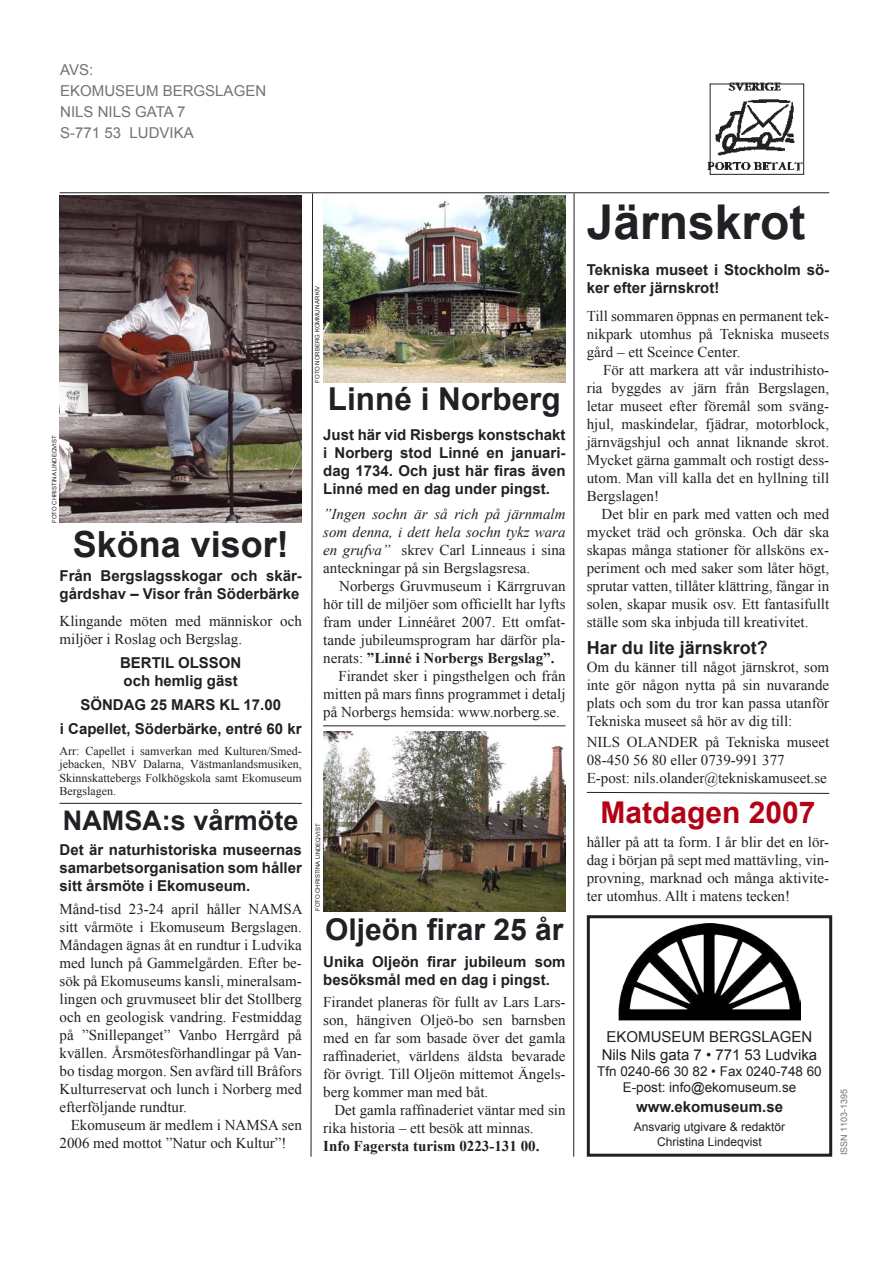
<style>
.page{position:relative;width:893px;height:1263px;background:#fff}
.page>*{position:absolute;margin:0;border:0;box-sizing:border-box;transform-origin:0 0}
.t1{font:700 48px "Arial";color:#212125}
.t2{font:700 36px "Arial";color:#212125}
.t3{font:700 31.5px "Arial";color:#212125}
.t4{font:700 30px "Arial";color:#212125}
.t5{font:700 30px "Arial";color:#b30215}
.t6{font:700 27px "Arial";color:#212125}
.t7{font:700 18px "Arial";color:#212125}
.t8{font:15px/18px "Times New Roman";color:#212125;text-align:justify}
.t9{font:700 15px/18px "Arial";color:#212125}
.t10{font:italic 15px/18px "Times New Roman";color:#212125;text-align:justify}
.t11{font:15px "Arial";color:#737277}
.t12{font:15px "Arial";color:#212125}
.t13{font:700 15px "Times New Roman";color:#212125}
.t14{font:13.5px "Arial";color:#212125}
.t15{font:12px/13.5px "Times New Roman";color:#212125;text-align:justify}
.t16{font:12px "Arial";color:#212125}
.t17{font:9px "Arial";color:#737277}
.t18{font:6px "Arial";color:#212125}
.s1{font-style:normal}
.s2{font-weight:700}
</style>
<div class="page">
<img style="left:618px;top:923px;width:183px;height:98px">
<div style="left:587px;top:915px;width:245px;height:242px;border:3px solid #212125"></div>
<hr style="left:60px;top:192px;width:769px;height:1px;background:#212125">
<img style="left:707px;top:82px;width:98px;height:93px">
<svg style="left:310px;top:193px;width:3px;height:964px"></svg>
<hr style="left:573px;top:193px;width:1px;height:964px;background:#212125">
<img style="left:323px;top:196px;width:243px;height:187px">
<img style="left:60px;top:196px;width:242px;height:327px">
<img style="left:323px;top:731px;width:243px;height:180px">
<hr style="left:60px;top:803px;width:242px;height:1px;background:#212125">
<svg style="left:586px;top:792px;width:244px;height:2px"></svg>
<hr style="left:323px;top:725px;width:243px;height:1px;background:#212125">
<div style="left:710px;top:84px;width:94px;height:91px;border:1px solid #212125"></div>
<p class="t11" style="left:60px;top:62px;width:35px">AVS:</p>
<p class="t11" style="left:60px;top:83px;width:207px">EKOMUSEUM BERGSLAGEN</p>
<p class="t11" style="left:60px;top:104px;width:127px">NILS NILS GATA 7</p>
<p class="t11" style="left:60px;top:125px;width:135px">S-771 53 LUDVIKA</p>
<p class="t18" style="left:51px;top:523px;width:89px;rotate:-90deg">FOTO CHRISTINA LINDEQVIST</p>
<p class="t2" style="left:73px;top:524px;width:218px">Sköna visor!</p>
<p class="t9" style="left:60px;top:566px;width:244px">Från Bergslagsskogar och skär&shy;gårdshav – Visor från Söderbärke</p>
<p class="t8" style="left:60px;top:611px;width:244px">Klingande möten med människor och miljöer i Roslag och Bergslag.</p>
<p class="t9" style="left:120px;top:653px;width:123px">BERTIL OLSSON</p>
<p class="t9" style="left:124px;top:671px;width:116px">och hemlig gäst</p>
<p class="t9" style="left:80px;top:695px;width:202px">SÖNDAG 25 MARS KL 17.00</p>
<p class="t9" style="left:60px;top:719px;width:243px">i Capellet, Söderbärke, entré 60 kr</p>
<p class="t15" style="left:60px;top:744px;width:244px">Arr: Capellet i samverkan med Kulturen/Smed&shy;jebacken, NBV Dalarna, Västmanlandsmusiken, Skinnskattebergs Folkhögskola samt Ekomuseum Bergslagen.</p>
<p class="t6" style="left:63px;top:805px;width:237px">NAMSA:s vårmöte</p>
<p class="t9" style="left:60px;top:841px;width:244px;text-align:justify">Det är naturhistoriska museernas samarbetsorganisation som håller sitt årsmöte i Ekomuseum.</p>
<p class="t8" style="left:60px;top:900px;width:245px">Månd-tisd 23-24 april håller NAMSA sitt vårmöte i Ekomuseum Bergslagen.<br>Måndagen ägnas åt en rundtur i Ludvika med lunch på Gammelgården. Efter be&shy;sök på Ekomuseums kansli, mineralsam&shy;lingen och gruvmuseet blir det Stollberg och en geologisk vandring. Festmiddag på ”Snillepanget” Vanbo Herrgård på kvällen. Årsmötesförhandlingar på Van&shy;bo tisdag morgon. Sen avfärd till Bråfors Kulturreservat och lunch i Norberg med efterföljande rundtur.</p>
<p class="t8" style="left:60px;top:1116px;width:244px;text-indent:11px">Ekomuseum är medlem i NAMSA sen<br>2006 med mottot ”Natur och Kultur”!</p>
<p class="t18" style="left:314px;top:383px;width:98px;rotate:-90deg">FOTO NORBERG KOMMUN ARKIV</p>
<p class="t3" style="left:328px;top:381px;width:234px">Linné i Norberg</p>
<p class="t9" style="left:323px;top:426px;width:244px;text-align:justify">Just här vid Risbergs konstschakt i Norberg stod Linné en januari&shy;dag 1734. Och just här firas även Linné med en dag under pingst.</p>
<p class="t10" style="left:323px;top:504px;width:244px">”Ingen sochn är så rich på järnmalm som denna, i dett hela sochn tykz wara en grufva” <span class="s1">skrev Carl Linneaus i sina anteckningar på sin Bergslagsresa.</span></p>
<p class="t8" style="left:323px;top:576px;width:244px;text-indent:16px">Norbergs Gruvmuseum i Kärrgruvan hör till de miljöer som officiellt har lyfts fram under Linnéåret 2007. Ett omfat&shy;tande jubileumsprogram har därför pla&shy;nerats: <span class="s2">”Linné i Norbergs Bergslag”.</span></p>
<p class="t8" style="left:323px;top:666px;width:244px;text-indent:15px">Firandet sker i pingsthelgen och från mitten på mars finns programmet i detalj på Norbergs hemsida: www.norberg.se.</p>
<p class="t18" style="left:314px;top:911px;width:89px;rotate:-90deg">FOTO CHRISTINA LINDEQVIST</p>
<p class="t4" style="left:325px;top:913px;width:240px">Oljeön firar 25 år</p>
<p class="t9" style="left:323px;top:952px;width:244px">Unika Oljeön firar jubileum som besöksmål med en dag i pingst.</p>
<p class="t8" style="left:323px;top:992px;width:244px">Firandet planeras för fullt av Lars Lars&shy;son, hängiven Oljeö-bo sen barnsben med en far som basade över det gamla raffinaderiet, världens äldsta bevarade för övrigt. Till Oljeön mittemot Ängels&shy;berg kommer man med båt.</p>
<p class="t8" style="left:323px;top:1100px;width:244px;text-indent:11px">Det gamla raffinaderiet väntar med sin rika historia – ett besök att minnas.</p>
<p class="t13" style="left:323px;top:1137px;width:218px">Info Fagersta turism 0223-131 00.</p>
<p class="t1" style="left:587px;top:195px;width:220px">Järnskrot</p>
<p class="t9" style="left:587px;top:260px;width:244px">Tekniska museet i Stockholm sö&shy;ker efter järnskrot!</p>
<p class="t8" style="left:587px;top:307px;width:244px">Till sommaren öppnas en permanent tek&shy;nikpark utomhus på Tekniska museets gård – ett Sceince Center.</p>
<p class="t8" style="left:587px;top:361px;width:244px;text-indent:16px">För att markera att vår industrihisto&shy;ria byggdes av järn från Bergslagen, letar museet efter föremål som sväng&shy;hjul, maskindelar, fjädrar, motorblock, järnvägshjul och annat liknande skrot.<br>Mycket gärna gammalt och rostigt dess&shy;utom. Man vill kalla det en hyllning till Bergslagen!</p>
<p class="t8" style="left:587px;top:505px;width:244px;text-indent:15px">Det blir en park med vatten och med mycket träd och grönska. Och där ska skapas många stationer för allsköns ex&shy;periment och med saker som låter högt, sprutar vatten, tillåter klättring, fångar in solen, skapar musik osv. Ett fantasifullt ställe som ska inbjuda till kreativitet.</p>
<p class="t7" style="left:587px;top:637px;width:183px">Har du lite järnskrot?</p>
<p class="t8" style="left:587px;top:658px;width:244px">Om du känner till något järnskrot, som inte gör någon nytta på sin nuvarande plats och som du tror kan passa utanför Tekniska museet så hör av dig till:</p>
<p class="t8" style="left:587px;top:733px;width:244px">NILS OLANDER på Tekniska museet<br>08-450 56 80 eller 0739-991 377</p>
<p class="t8" style="left:587px;top:769px;width:242px">E-post: nils.olander@tekniskamuseet.se</p>
<p class="t5" style="left:600px;top:796px;width:217px">Matdagen 2007</p>
<p class="t8" style="left:587px;top:833px;width:244px">håller på att ta form. I år blir det en lör&shy;dag i början på sept med mattävling, vin&shy;provning, marknad och många aktivite&shy;ter utomhus. Allt i matens tecken!</p>
<p class="t12" style="left:607px;top:1028px;width:207px">EKOMUSEUM BERGSLAGEN</p>
<p class="t12" style="left:602px;top:1046px;width:217px">Nils Nils gata 7 • 771 53 Ludvika</p>
<p class="t14" style="left:597px;top:1064px;width:226px">Tfn 0240-66 30 82 • Fax 0240-748 60</p>
<p class="t14" style="left:623px;top:1080px;width:175px">E-post: info@ekomuseum.se</p>
<p class="t9" style="left:636px;top:1098px;width:148px">www.ekomuseum.se</p>
<p class="t16" style="left:634px;top:1120px;width:153px">Ansvarig utgivare &amp; redaktör</p>
<p class="t16" style="left:657px;top:1135px;width:106px">Christina Lindeqvist</p>
<p class="t17" style="left:839px;top:1155px;width:67px;rotate:-90deg">ISSN 1103-1395</p>
</div>
